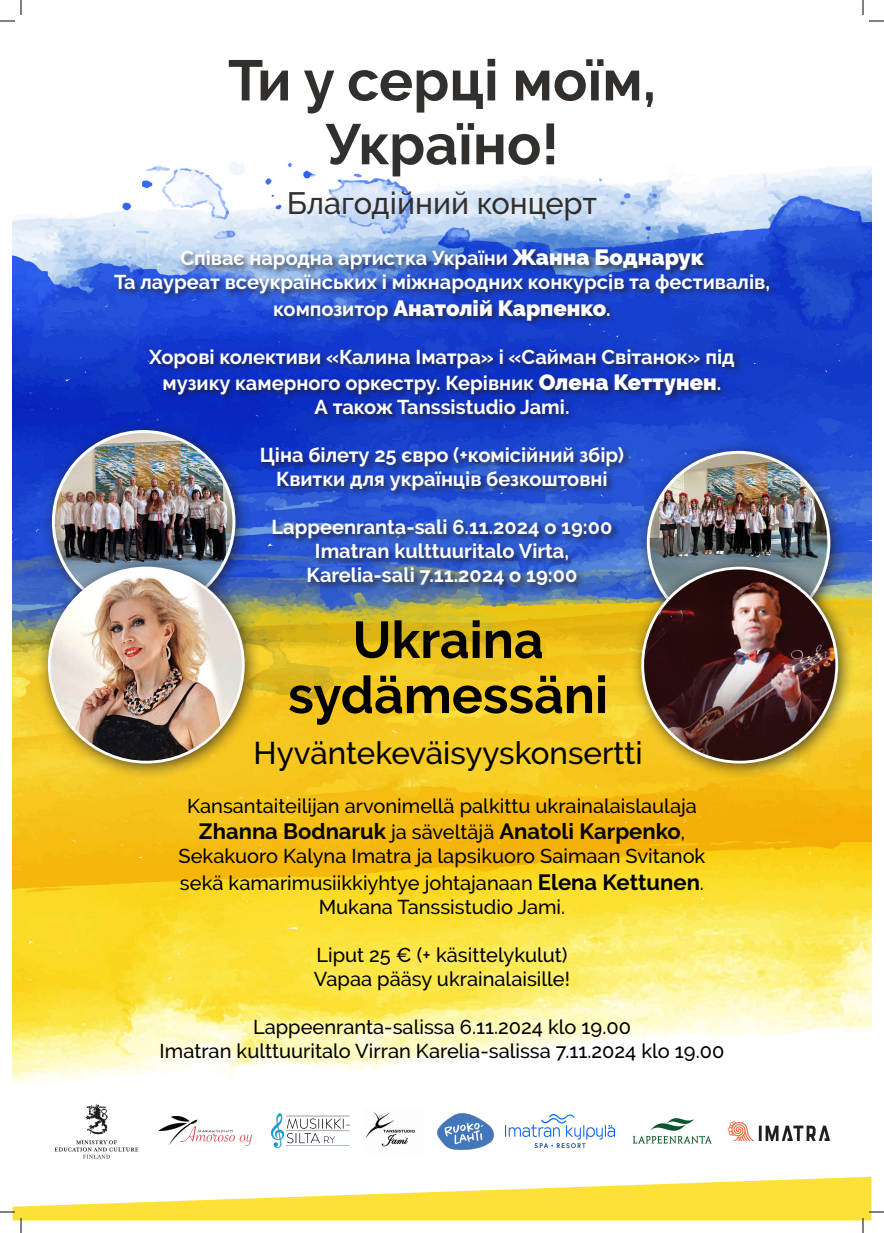
<style>
.page{position:relative;width:884px;height:1233px;background:#fff}
.page>*{position:absolute;margin:0;border:0;box-sizing:border-box;transform-origin:0 0}
.t1{font:700 57px/63.8px "Raleway";color:#332f2d;text-align:center}
.t2{font:700 51.6px "Raleway";color:#000}
.t3{font:500 31.3px "Raleway";color:#000}
.t4{font:500 30.8px "Raleway";color:#332f2d}
.t5{font:700 22px "Raleway";color:#000}
.t6{font:900 22px "Raleway";color:#fff}
.t7{font:700 20px/24px "Raleway";color:#fff;text-align:center}
.t8{font:500 20px/26.4px "Raleway";color:#000}
.s1{font-weight:900;font-size:22px}
.s2{font-weight:700;font-size:20px}
.s3{font-weight:500;font-size:20px}
.s4{font-weight:700;font-size:22px}
</style>
<div class="page">
<img style="left:12px;top:162px;width:859px;height:986px">
<svg style="left:728px;top:1121px;width:102px;height:20px"></svg>
<img style="left:271px;top:1112px;width:79px;height:36px">
<div style="left:112px;top:247px;width:665px;height:346px;background:#231f20;opacity:.75"></div>
<img style="left:158px;top:1116px;width:93px;height:29px">
<img style="left:52px;top:1099px;width:90px;height:60px">
<div style="left:41px;top:419px;width:210px;height:210px;background:#231f20;opacity:.75"></div>
<img style="left:53px;top:431px;width:181px;height:181px;border-radius:90px">
<img style="left:625px;top:1113px;width:93px;height:35px">
<div style="left:636px;top:440px;width:210px;height:210px;background:#231f20;opacity:.75"></div>
<img style="left:648px;top:452px;width:181px;height:103px">
<div style="left:36px;top:555px;width:226px;height:225px;background:#231f20;opacity:.75"></div>
<img style="left:49px;top:568px;width:194px;height:194px;border-radius:97px">
<div style="left:629px;top:555px;width:226px;height:225px;background:#231f20;opacity:.75"></div>
<img style="left:643px;top:568px;width:194px;height:194px;border-radius:97px">
<img style="left:506px;top:1115px;width:108px;height:32px">
<img style="left:433px;top:1110px;width:65px;height:40px">
<img style="left:365px;top:1108px;width:57px;height:40px">
<svg style="left:0;top:0;width:22px;height:22px"></svg>
<svg style="left:862px;top:0;width:22px;height:22px"></svg>
<svg style="left:0;top:1176px;width:884px;height:57px"></svg>
<p class="t1" style="left:228px;top:49px;width:429px">Ти y серці моїм,<br>Україно!</p>
<p class="t4" style="left:287px;top:186px;width:312px">Благодійний концерт</p>
<p class="t7" style="left:180px;top:246px;width:525px">Співає народна артистка України <span class="s1">Жанна Боднарук</span></p>
<p class="t7" style="left:114px;top:270px;width:657px">Ta лауреат всеукраїнських і міжнародних конкурсів та фестивалів,</p>
<p class="t6" style="left:273px;top:295px;width:339px"><span class="s2">композитор</span> Анатолій Карпенко<span class="s2">.</span></p>
<p class="t7" style="left:149px;top:343px;width:587px;line-height:26.4px">Хорові колективи «Калина Іматра» і «Сайман Світанок» під музику камерного оркестру. Керівник <span class="s1">Олена Кеттунен</span>.</p>
<p class="t7" style="left:314px;top:395px;width:256px">А також Tanssistudio Jami.</p>
<p class="t7" style="left:260px;top:443px;width:366px">Ціна білету 25 євро (+комісійний збір)<br>Квитки для українців безкоштовні</p>
<p class="t7" style="left:272px;top:515px;width:342px">Lappeenranta-sali 6.11.2024 о 19:00<br>Imatran kulttuuritalo Virta,<br>Karelia-sali 7.11.2024 о 19:00</p>
<p class="t2" style="left:353px;top:610px;width:192px">Ukraina</p>
<p class="t2" style="left:288px;top:665px;width:321px">sydämessäni</p>
<p class="t3" style="left:254px;top:735px;width:390px">Hyväntekeväisyyskonsertti</p>
<p class="t8" style="left:187px;top:792px;width:511px">Kansantaiteilijan arvonimellä palkittu ukrainalaislaulaja</p>
<p class="t5" style="left:199px;top:819px;width:487px">Zhanna Bodnaruk <span class="s3">ja säveltäjä</span> Anatoli Karpenko<span class="s3">,</span></p>
<p class="t8" style="left:179px;top:843px;width:528px">Sekakuoro Kalyna Imatra ja lapsikuoro Saimaan Svitanok sekä kamarimusiikkiyhtye johtajanaan <span class="s4">Elena Kettunen</span>.</p>
<p class="t8" style="left:319px;top:893px;width:248px">Mukana Tanssistudio Jami.</p>
<p class="t8" style="left:314px;top:942px;width:257px;line-height:24px">Liput 25 € (+ käsittelykulut)<br>Vapaa pääsy ukrainalaisille!</p>
<p class="t8" style="left:253px;top:1013px;width:379px">Lappeenranta-salissa 6.11.2024 klo 19.00</p>
<p class="t8" style="left:160px;top:1037px;width:566px">Imatran kulttuuritalo Virran Karelia-salissa 7.11.2024 klo 19.00</p>
</div>
